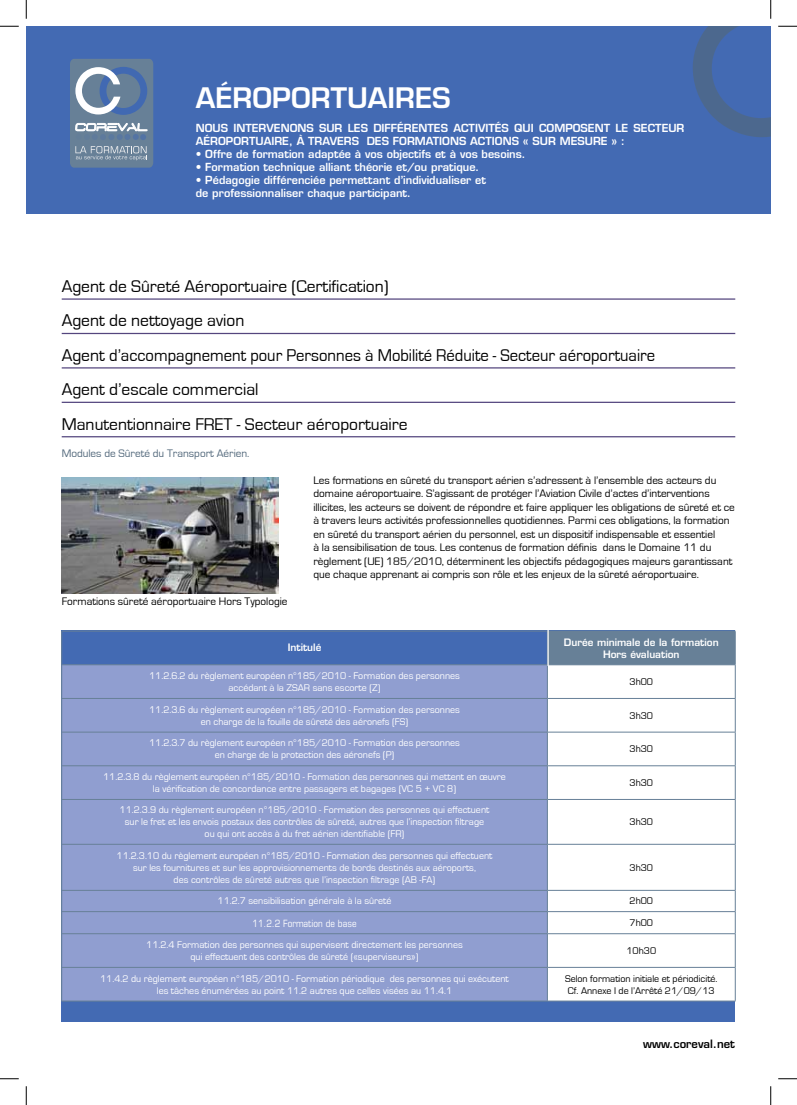
<style>
.page{position:relative;width:797px;height:1105px;background:#fff}
.page>*{position:absolute;margin:0;border:0;box-sizing:border-box;transform-origin:0 0}
.t1{font:600 27.62px "Eurostile";color:#fff}
.t2{font:17.5px/34.5px "Eurostile";color:#000}
.t3{font:11.25px/13.5px "Eurostile";color:#000}
.t4{font:11.25px "Eurostile";color:#52687b}
.t5{font:600 11.25px "Eurostile";color:#000}
.t6{font:600 10.88px/13px "Eurostile";color:#fff}
.t7{font:10px/12px "Eurostile";color:#fff;text-align:center}
.t8{font:10px/12px "Eurostile";color:#000}
.t9{font:600 10px/12px "Eurostile";color:#fff;text-align:center}
.t10{font:condensed 10px "Eurostile";color:#fff}
</style>
<div class="page">
<img style="left:62px;top:478px;width:217px;height:115px">
<div style="left:62px;top:631px;width:673px;height:391px;background:#436ab3"></div>
<div style="left:547px;top:631px;width:188px;height:34px;background:#678097"></div>
<div style="left:62px;top:665px;width:485px;height:336px;background:#909ed0"></div>
<div style="left:548px;top:665px;width:187px;height:336px;background:#fff"></div>
<hr style="left:61px;top:631px;width:486px;height:1px;background:#678097">
<hr style="left:61px;top:631px;width:1px;height:33px;background:#678097">
<hr style="left:735px;top:631px;width:1px;height:33px;background:#678097">
<hr style="left:61px;top:664px;width:486px;height:1px;background:#678097">
<hr style="left:61px;top:665px;width:1px;height:33px;background:#678097">
<hr style="left:547px;top:665px;width:1px;height:33px;background:#678097">
<hr style="left:735px;top:665px;width:1px;height:33px;background:#678097">
<hr style="left:61px;top:698px;width:486px;height:1px;background:#678097">
<hr style="left:61px;top:699px;width:1px;height:33px;background:#678097">
<hr style="left:547px;top:698px;width:188px;height:1px;background:#678097">
<hr style="left:547px;top:699px;width:1px;height:33px;background:#678097">
<hr style="left:735px;top:699px;width:1px;height:33px;background:#678097">
<hr style="left:61px;top:732px;width:486px;height:1px;background:#678097">
<hr style="left:61px;top:732px;width:1px;height:33px;background:#678097">
<hr style="left:547px;top:732px;width:188px;height:1px;background:#678097">
<hr style="left:547px;top:732px;width:1px;height:33px;background:#678097">
<hr style="left:735px;top:732px;width:1px;height:33px;background:#678097">
<hr style="left:61px;top:765px;width:486px;height:1px;background:#678097">
<hr style="left:61px;top:766px;width:1px;height:33px;background:#678097">
<hr style="left:547px;top:765px;width:188px;height:1px;background:#678097">
<hr style="left:547px;top:766px;width:1px;height:33px;background:#678097">
<hr style="left:735px;top:766px;width:1px;height:33px;background:#678097">
<hr style="left:61px;top:799px;width:486px;height:1px;background:#678097">
<hr style="left:61px;top:800px;width:1px;height:44px;background:#678097">
<hr style="left:547px;top:799px;width:188px;height:1px;background:#678097">
<hr style="left:547px;top:800px;width:1px;height:44px;background:#678097">
<hr style="left:735px;top:800px;width:1px;height:44px;background:#678097">
<hr style="left:61px;top:844px;width:486px;height:1px;background:#678097">
<hr style="left:61px;top:845px;width:1px;height:45px;background:#678097">
<hr style="left:547px;top:844px;width:188px;height:1px;background:#678097">
<hr style="left:547px;top:845px;width:1px;height:45px;background:#678097">
<hr style="left:735px;top:845px;width:1px;height:45px;background:#678097">
<hr style="left:61px;top:890px;width:486px;height:1px;background:#678097">
<hr style="left:547px;top:890px;width:188px;height:1px;background:#678097">
<hr style="left:61px;top:911px;width:486px;height:1px;background:#678097">
<svg style="left:61px;top:891px;width:1px;height:42px"></svg>
<hr style="left:547px;top:911px;width:188px;height:1px;background:#678097">
<svg style="left:547px;top:891px;width:1px;height:42px"></svg>
<svg style="left:735px;top:891px;width:1px;height:42px"></svg>
<hr style="left:61px;top:933px;width:486px;height:1px;background:#678097">
<hr style="left:61px;top:934px;width:1px;height:33px;background:#678097">
<hr style="left:547px;top:933px;width:188px;height:1px;background:#678097">
<hr style="left:547px;top:934px;width:1px;height:33px;background:#678097">
<hr style="left:735px;top:934px;width:1px;height:33px;background:#678097">
<hr style="left:61px;top:967px;width:486px;height:1px;background:#678097">
<hr style="left:61px;top:968px;width:1px;height:33px;background:#678097">
<hr style="left:547px;top:967px;width:188px;height:1px;background:#678097">
<hr style="left:547px;top:968px;width:1px;height:33px;background:#678097">
<hr style="left:735px;top:968px;width:1px;height:33px;background:#678097">
<hr style="left:61px;top:1001px;width:486px;height:1px;background:#678097">
<hr style="left:547px;top:1001px;width:188px;height:1px;background:#678097">
<hr style="left:547px;top:625px;width:1px;height:41px;background:#fff">
<hr style="left:62px;top:298px;width:673px;height:2px;background:#54467e">
<hr style="left:62px;top:333px;width:673px;height:1px;background:#54467e">
<hr style="left:62px;top:367px;width:673px;height:1px;background:#54467e">
<hr style="left:62px;top:402px;width:673px;height:1px;background:#54467e">
<hr style="left:62px;top:436px;width:673px;height:1px;background:#54467e">
<div style="left:26px;top:26px;width:744px;height:188px;background:#436ab3"></div>
<svg style="left:693px;top:26px;width:77px;height:111px"></svg>
<svg style="left:70px;top:59px;width:83px;height:109px;background:#788fa8"></svg>
<svg style="left:0;top:25px;width:19px;height:2px"></svg>
<svg style="left:778px;top:25px;width:19px;height:2px"></svg>
<svg style="left:0;top:1078px;width:19px;height:1px"></svg>
<svg style="left:778px;top:1078px;width:19px;height:1px"></svg>
<svg style="left:25px;top:0;width:2px;height:19px"></svg>
<svg style="left:25px;top:1086px;width:2px;height:19px"></svg>
<svg style="left:770px;top:0;width:1px;height:19px"></svg>
<svg style="left:770px;top:1086px;width:1px;height:19px"></svg>
<h1 class="t1" style="left:196px;top:80px;width:256px">Aéroportuai res</h1>
<p class="t6" style="left:196px;top:121px;width:490px">Nous intervenons sur les di fférentes activités qui composent le secteur aéroportuaire, à travers des formations actions « sur mesure » :</p>
<p class="t6" style="left:196px;top:147px;width:331px">• Offre de formation adaptée à vos objectifs et à vos besoins.</p>
<p class="t6" style="left:196px;top:160px;width:285px">• Formation technique alliant théorie et/ou pratique.</p>
<p class="t6" style="left:196px;top:173px;width:292px">• Pédagogie différenciée permettant d’individualiser et de professionnaliser chaque participant.</p>
<h2 class="t2" style="left:62px;top:269px;width:595px">Agent de Sûreté Aéroportuaire (Certification)<br>Agent de nettoyage avion<br>Agent d’accompagnement pour Personnes à Mobilité Réduite - Secteur aéroportuaire Agent d’escale commercial<br>Manutentionnaire FRET - Secteur aéroportuaire</h2>
<p class="t4" style="left:62px;top:447px;width:189px">Modules de Sûreté du Transport Aérien.</p>
<p class="t3" style="left:313px;top:473px;width:423px">Les formations en sûreté du transport aérien s’adressent à l’ensemble des acteurs du domaine aéroportuaire. S’agissant de protéger l’Aviation Civile d’actes d’interventions illicites, les acteurs se doivent de répondre et faire appliquer les obligations de sûreté et ce à travers leurs activités professionnelles quotidiennes. Parmi ces obligations, la formation en sûreté du transport aérien du personnel, est un dispositif indispensable et essentiel<br>à la sensibilisation de tous. Les contenus de formation définis dans le Domaine 11 du règlement (UE) 185/2010, déterminent les objectifs pédagogiques majeurs garantissant que chaque apprenant ai compris son rôle et les enjeux de la sûreté aéroportuaire.</p>
<p class="t3" style="left:62px;top:595px;width:227px">Formations sûreté aéroportuaire Hors Typologie</p>
<p class="t9" style="left:288px;top:641px;width:35px">Intitulé</p>
<p class="t9" style="left:564px;top:636px;width:156px">Durée minimale de la formation<br>Hors évaluation</p>
<p class="t7" style="left:149px;top:670px;width:312px">11.2.6.2 du règlement européen n°185/2010 - Formation des personnes accédant à la ZSAR sans escorte (Z)</p>
<p class="t8" style="left:629px;top:676px;width:25px">3h00</p>
<p class="t7" style="left:149px;top:703px;width:312px">11.2.3.6 du règlement européen n°185/2010 - Formation des personnes en charge de la fouille de sûreté des aéronefs (FS)</p>
<p class="t8" style="left:629px;top:709px;width:25px">3h30</p>
<p class="t7" style="left:149px;top:737px;width:312px">11.2.3.7 du règlement européen n°185/2010 - Formation des personnes en charge de la protection des aéronefs (P)</p>
<p class="t8" style="left:629px;top:743px;width:25px">3h30</p>
<p class="t7" style="left:103px;top:771px;width:404px">11.2.3.8 du règlement européen n°185/2010 - Formation des personnes qui mettent en œuvre la vérification de concordance entre passagers et bagages (VC 5 + VC 8)</p>
<p class="t8" style="left:629px;top:777px;width:25px">3h30</p>
<p class="t7" style="left:120px;top:804px;width:371px">11.2.3.9 du règlement européen n°185/2010 - Formation des personnes qui effectuent sur le fret et les envois postaux des contrôles de sûreté, autres que l’inspection filtrage ou qui ont accès à du fret aérien identifiable (FR)</p>
<p class="t8" style="left:629px;top:816px;width:25px">3h30</p>
<p class="t7" style="left:117px;top:849px;width:377px">11.2.3.10 du règlement européen n°185/2010 - Formation des personnes qui effectuent sur les fournitures et sur les approvisionnements de bords destinés aux aéroports,<br>des contrôles de sûreté autres que l’inspection filtrage (AB -FA)</p>
<p class="t8" style="left:629px;top:861px;width:25px">3h30</p>
<p class="t7" style="left:217px;top:895px;width:175px">11.2.7 sensibilisation générale à la sûreté</p>
<p class="t8" style="left:629px;top:895px;width:25px">2h00</p>
<p class="t10" style="left:252px;top:917px;width:106px">11.2.2 Formation de base</p>
<p class="t8" style="left:629px;top:917px;width:25px">7h00</p>
<p class="t7" style="left:146px;top:939px;width:318px">11.2.4 Formation des personnes qui supervisent directement les personnes qui effectuent des contrôles de sûreté («superviseurs»)</p>
<p class="t8" style="left:626px;top:945px;width:31px">10h30</p>
<p class="t7" style="left:100px;top:972px;width:410px">11.4.2 du règlement européen n°185/2010 - Formation périodique des personnes qui exécutent les tâches énumérées au point 11.2 autres que celles visées au 11.4.1</p>
<p class="t8" style="left:565px;top:972px;width:154px">Selon formation initiale et périodicité.<br>Cf. Annexe I de l’Arrêté 21/09/13</p>
<p class="t5" style="left:643px;top:1037px;width:93px">www.coreval.net</p>
</div>
